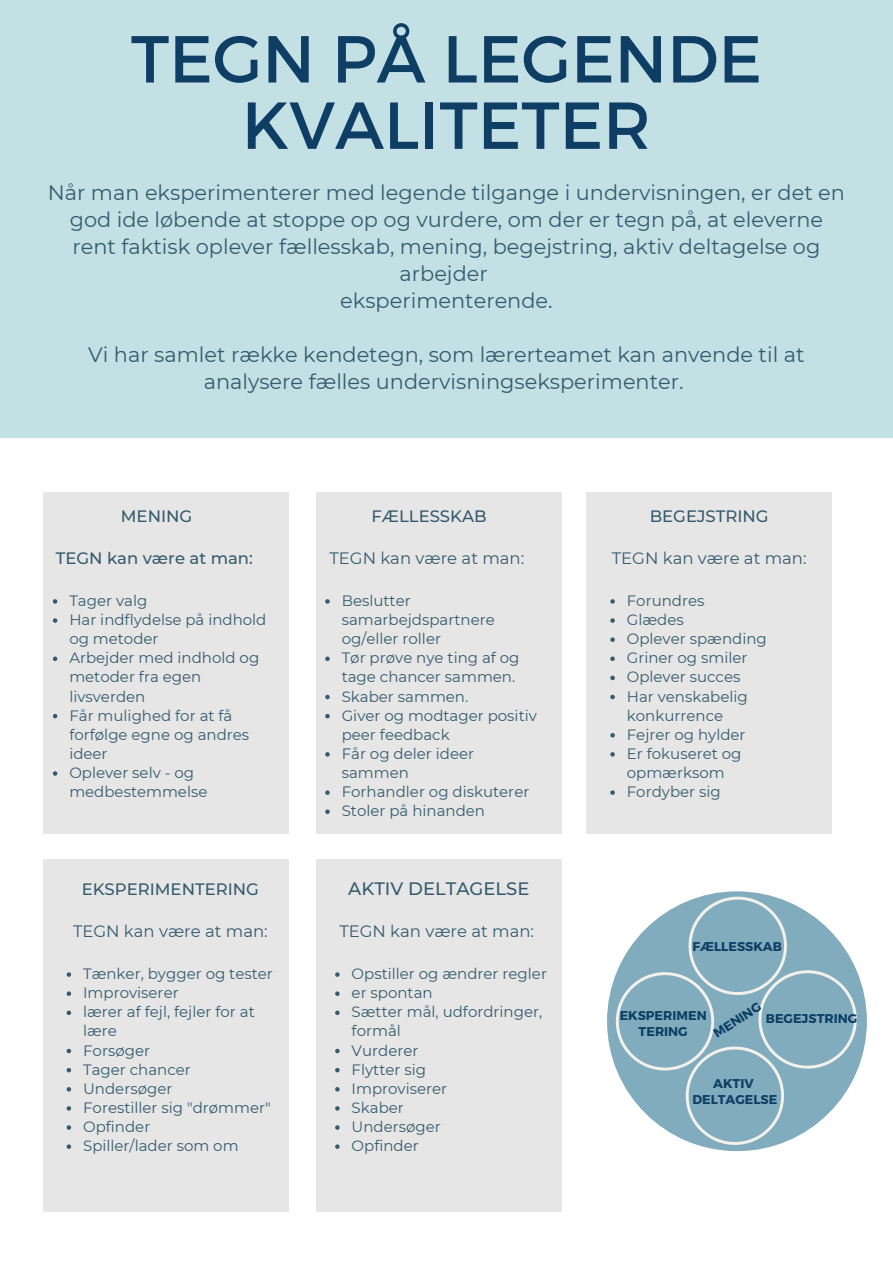
<style>
.page{position:relative;width:893px;height:1264px;background:#fff}
.page>*{position:absolute;margin:0;border:0;box-sizing:border-box;transform-origin:0 0}
.t1{font:66.3px/66.3px "Montserrat";color:#0f3e65;text-align:center}
.t2{font:20.85px/27px "Montserrat";color:#365b6d;text-align:center}
.t3{font:500 18px "Montserrat";color:#365b6d}
.t4{font:16.5px "Montserrat";color:#365b6d}
.t5{font:500 16.5px "Montserrat";color:#365b6d}
.t6{font:15px/19px "Montserrat";color:#365b6d}
.t7{font:700 12.75px/16.2px "Montserrat";color:#0f3e65;text-align:center}
</style>
<div class="page">
<div style="left:607px;top:891px;width:259px;height:260px;background:#81acbd;border-radius:50%"></div>
<svg style="left:615px;top:896px;width:241px;height:248px"></svg>
<div style="left:0;top:0;width:892px;height:437px;background:#c3e0e5"></div>
<div style="left:44px;top:492px;width:245px;height:342px;background:#e6e6e6"></div>
<div style="left:316px;top:492px;width:245px;height:342px;background:#e6e6e6"></div>
<div style="left:586px;top:492px;width:245px;height:342px;background:#e6e6e6"></div>
<div style="left:44px;top:859px;width:245px;height:352px;background:#e6e6e6"></div>
<div style="left:316px;top:859px;width:245px;height:352px;background:#e6e6e6"></div>
<svg style="left:325px;top:599px;width:5px;height:4px"></svg>
<svg style="left:325px;top:656px;width:5px;height:5px"></svg>
<svg style="left:325px;top:694px;width:5px;height:5px"></svg>
<svg style="left:325px;top:714px;width:5px;height:4px"></svg>
<svg style="left:325px;top:752px;width:5px;height:4px"></svg>
<svg style="left:325px;top:790px;width:5px;height:4px"></svg>
<svg style="left:325px;top:809px;width:5px;height:5px"></svg>
<svg style="left:610px;top:599px;width:4px;height:4px"></svg>
<svg style="left:610px;top:618px;width:4px;height:5px"></svg>
<svg style="left:610px;top:637px;width:4px;height:5px"></svg>
<svg style="left:610px;top:656px;width:4px;height:5px"></svg>
<svg style="left:610px;top:675px;width:4px;height:5px"></svg>
<svg style="left:610px;top:694px;width:4px;height:5px"></svg>
<svg style="left:610px;top:733px;width:4px;height:4px"></svg>
<svg style="left:610px;top:752px;width:4px;height:4px"></svg>
<svg style="left:610px;top:790px;width:4px;height:4px"></svg>
<svg style="left:67px;top:972px;width:4px;height:4px"></svg>
<svg style="left:67px;top:991px;width:4px;height:4px"></svg>
<svg style="left:67px;top:1010px;width:4px;height:5px"></svg>
<svg style="left:67px;top:1048px;width:4px;height:5px"></svg>
<svg style="left:67px;top:1068px;width:4px;height:4px"></svg>
<svg style="left:67px;top:1087px;width:4px;height:4px"></svg>
<svg style="left:67px;top:1106px;width:4px;height:4px"></svg>
<svg style="left:67px;top:1125px;width:4px;height:4px"></svg>
<svg style="left:67px;top:1144px;width:4px;height:4px"></svg>
<svg style="left:53px;top:599px;width:4px;height:4px"></svg>
<svg style="left:53px;top:618px;width:4px;height:5px"></svg>
<svg style="left:53px;top:656px;width:4px;height:5px"></svg>
<svg style="left:53px;top:714px;width:4px;height:4px"></svg>
<svg style="left:53px;top:771px;width:4px;height:4px"></svg>
<svg style="left:335px;top:972px;width:4px;height:4px"></svg>
<svg style="left:335px;top:991px;width:4px;height:4px"></svg>
<svg style="left:335px;top:1010px;width:4px;height:5px"></svg>
<svg style="left:335px;top:1048px;width:4px;height:5px"></svg>
<svg style="left:335px;top:1068px;width:4px;height:4px"></svg>
<svg style="left:335px;top:1087px;width:4px;height:4px"></svg>
<svg style="left:335px;top:1106px;width:4px;height:4px"></svg>
<svg style="left:335px;top:1125px;width:4px;height:4px"></svg>
<svg style="left:335px;top:1144px;width:4px;height:4px"></svg>
<h1 class="t1" style="left:131px;top:22px;width:632px">TEGN PÅ LEGENDE<br>KVALITETER</h1>
<p class="t2" style="left:48px;top:179px;width:798px">Når man eksperimenterer med legende tilgange i undervisningen, er det en god ide løbende at stoppe op og vurdere, om der er tegn på, at eleverne rent faktisk oplever fællesskab, mening, begejstring, aktiv deltagelse og arbejder<br>eksperimenterende.</p>
<h2 class="t2" style="left:88px;top:341px;width:717px">Vi har samlet række kendetegn, som lærerteamet kan anvende til at analysere fælles undervisningseksperimenter.</h2>
<p class="t5" style="left:121px;top:505px;width:73px">MENING</p>
<p class="t5" style="left:56px;top:548px;width:198px">TEGN kan være at man:</p>
<p class="t6" style="left:69px;top:591px;width:199px">Tager valg<br>Har indflydelse på indhold og metoder<br>Arbejder med indhold og metoder fra egen livsverden<br>Får mulighed for at få forfølge egne og andres ideer<br>Oplever selv - og medbestemmelse</p>
<p class="t5" style="left:82px;top:878px;width:179px">EKSPERIMENTERING</p>
<p class="t4" style="left:73px;top:921px;width:196px">TEGN kan være at man:</p>
<p class="t6" style="left:83px;top:964px;width:191px">Tænker, bygger og tester<br>Improviserer<br>lærer af fejl, fejler for at lære<br>Forsøger<br>Tager chancer<br>Undersøger<br>Forestiller sig "drømmer"<br>Opfinder<br>Spiller/lader som om</p>
<p class="t5" style="left:371px;top:505px;width:117px">FÆLLESSKAB</p>
<p class="t4" style="left:329px;top:548px;width:196px">TEGN kan være at man:</p>
<p class="t6" style="left:342px;top:591px;width:197px">Beslutter samarbejdspartnere og/eller roller<br>Tør prøve nye ting af og tage chancer sammen.<br>Skaber sammen.<br>Giver og modtager positiv peer feedback<br>Får og deler ideer sammen<br>Forhandler og diskuterer<br>Stoler på hinanden</p>
<p class="t3" style="left:348px;top:877px;width:183px">AKTIV DELTAGELSE</p>
<p class="t4" style="left:339px;top:921px;width:196px">TEGN kan være at man:</p>
<p class="t6" style="left:351px;top:964px;width:197px">Opstiller og ændrer regler er spontan<br>Sætter mål, udfordringer, formål<br>Vurderer<br>Flytter sig<br>Improviserer<br>Skaber<br>Undersøger<br>Opfinder</p>
<p class="t5" style="left:649px;top:505px;width:120px">BEGEJSTRING</p>
<p class="t4" style="left:611px;top:548px;width:196px">TEGN kan være at man:</p>
<p class="t6" style="left:626px;top:591px;width:141px">Forundres<br>Glædes<br>Oplever spænding<br>Griner og smiler<br>Oplever succes<br>Har venskabelig konkurrence<br>Fejrer og hylder<br>Er fokuseret og opmærksom<br>Fordyber sig</p>
<p class="t7" style="left:692px;top:937px;width:91px">FÆLLESSKAB</p>
<p class="t7" style="left:710px;top:1027px;width:55px;rotate:-33deg">MENING</p>
<p class="t7" style="left:619px;top:1006px;width:88px">EKSPERIMEN<br>TERING</p>
<p class="t7" style="left:765px;top:1009px;width:93px">BEGEJSTRING</p>
<p class="t7" style="left:692px;top:1074px;width:86px">AKTIV<br>DELTAGELSE</p>
</div>
